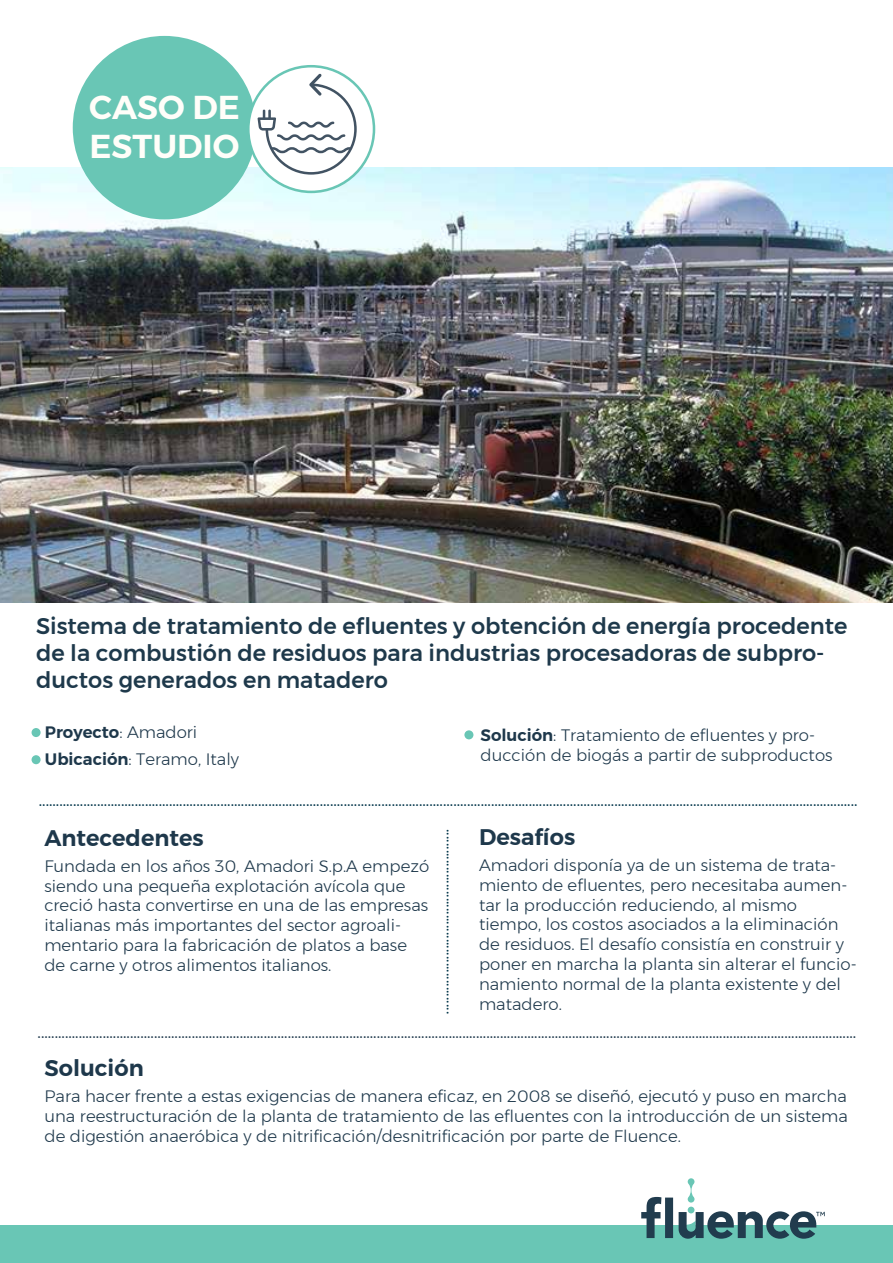
<style>
.page{position:relative;width:893px;height:1263px;background:#fff}
.page>*{position:absolute;margin:0;border:0;box-sizing:border-box;transform-origin:0 0}
.t1{font:600 33px/39.6px "Montserrat";color:#fffef9}
.t2{font:500 22.5px/27px "Montserrat";color:#1e394b}
.t3{font:600 22.5px "Montserrat";color:#1e384b}
.t4{font:300 16.5px/19.8px "Montserrat";color:#1e384b}
.t5{font:16.5px "Montserrat";color:#003449}
.t6{font:16.5px "Montserrat";color:#1e384b}
.s1{font-weight:600}
</style>
<div class="page">
<img style="left:0;top:167px;width:893px;height:436px">
<div style="left:32px;top:728px;width:9px;height:9px;background:#69c6b5;border-radius:50%"></div>
<div style="left:32px;top:755px;width:9px;height:9px;background:#69c6b5;border-radius:50%"></div>
<div style="left:464px;top:730px;width:9px;height:9px;background:#69c6b5;border-radius:50%"></div>
<div style="left:0;top:1225px;width:893px;height:37px;background:#69c6b5"></div>
<svg style="left:641px;top:1178px;width:184px;height:61px"></svg>
<div style="left:73px;top:36px;width:183px;height:183px;background:#69c6b5;border-radius:50%"></div>
<svg style="left:247px;top:65px;width:128px;height:128px"></svg>
<h1 class="t1" style="left:89px;top:87px;width:152px">CASO DE<br>ESTUDIO</h1>
<h2 class="t2" style="left:36px;top:612px;width:813px">Sistema de tratamiento de efluentes y obtención de energía procedente de la combustión de residuos para industrias procesadoras de subpro&shy;ductos generados en matadero</h2>
<p class="t4" style="left:45px;top:718px;width:196px;line-height:27px"><span class="s1">Proyecto</span>: Amadori<br><span class="s1">Ubicación</span>: Teramo, Italy</p>
<p class="t4" style="left:480px;top:725px;width:354px"><span class="s1">Solución</span>: Tratamiento de efluentes y pro&shy;ducción de biogás a partir de subproductos</p>
<p class="t5" style="left:39px;top:787px;width:820px">...............................................................................................................................................................................................................................................</p>
<h2 class="t3" style="left:44px;top:820px;width:161px">Antecedentes</h2>
<p class="t4" style="left:44px;top:856px;width:386px">Fundada en los años 30, Amadori S.p.A empezó siendo una pequeña explotación avícola que creció hasta convertirse en una de las empresas italianas más importantes del sector agroali&shy;mentario para la fabricación de platos a base de carne y otros alimentos italianos.</p>
<p class="t5" style="left:465px;top:829px;width:186px;rotate:90deg">......................................................</p>
<h2 class="t3" style="left:479px;top:819px;width:98px">Desafíos</h2>
<p class="t4" style="left:479px;top:855px;width:379px">Amadori disponía ya de un sistema de trata&shy;miento de efluentes, pero necesitaba aumen&shy;tar la producción reduciendo, al mismo tiempo, los costos asociados a la eliminación de residuos. El desafío consistía en construir y poner en marcha la planta sin alterar el funcio&shy;namiento normal de la planta existente y del matadero.</p>
<p class="t6" style="left:38px;top:1019px;width:820px">...............................................................................................................................................................................................................................................</p>
<h2 class="t3" style="left:45px;top:1051px;width:101px">Solución</h2>
<p class="t4" style="left:45px;top:1086px;width:805px;text-align:justify">Para hacer frente a estas exigencias de manera eficaz, en 2008 se diseñó, ejecutó y puso en marcha una reestructuración de la planta de tratamiento de las efluentes con la introducción de un sistema de digestión anaeróbica y de nitrificación/desnitrificación por parte de Fluence.</p>
</div>
